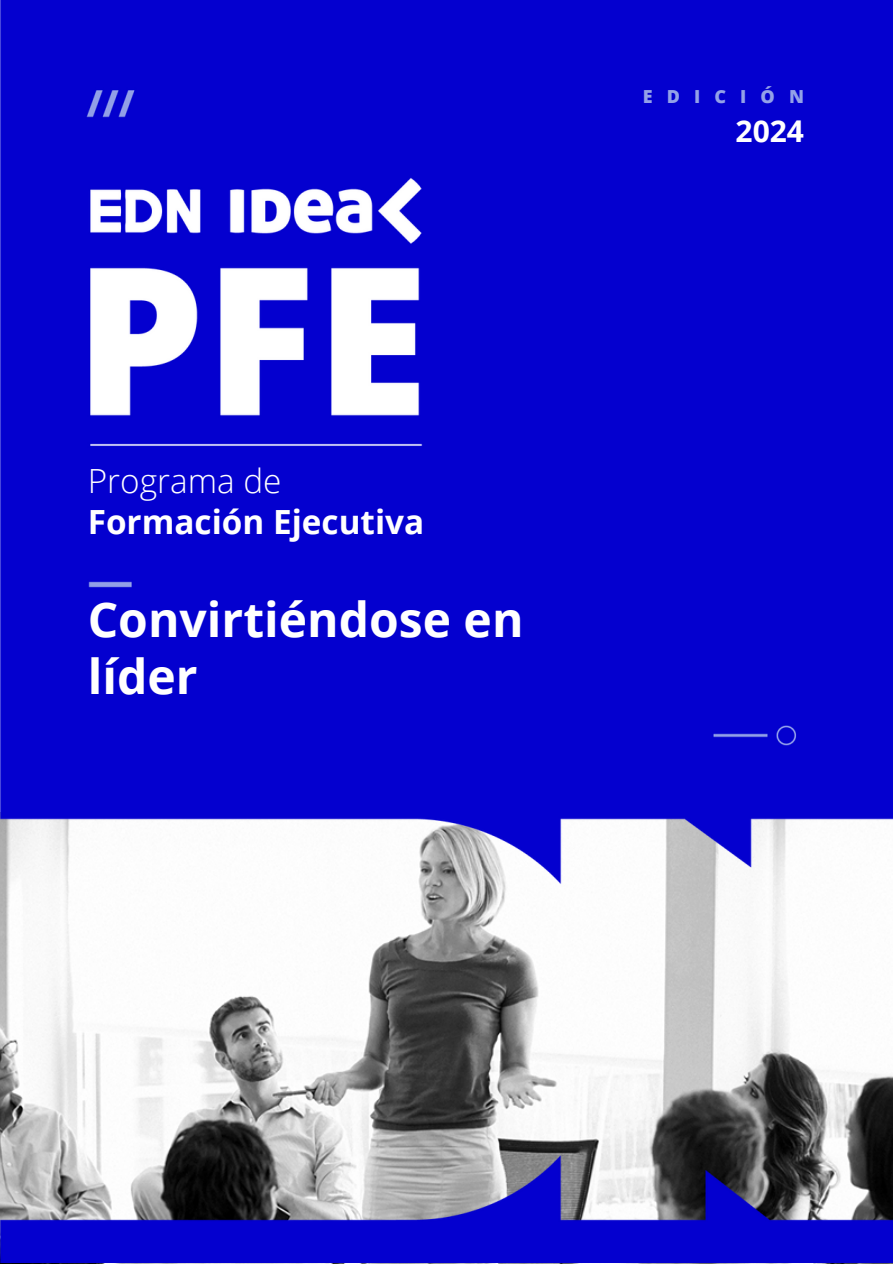
<style>
.page{position:relative;width:893px;height:1264px;background:#fff}
.page>*{position:absolute;margin:0;border:0;box-sizing:border-box;transform-origin:0 0}
.t1{font:700 48px "Open Sans";color:#fff}
.t2{font:700 33.3px "Open Sans";color:#fff}
.t3{font:300 33.3px "Open Sans";color:#fff}
.t4{font:700 30px "Open Sans";color:#fff}
.t5{font:800 18px "Open Sans";letter-spacing:.785em;color:#93a1e8}
</style>
<div class="page">
<img style="left:0;top:0;width:892px;height:1262px">
<p class="t5" style="left:642px;top:84px;width:163px">EDICIÓN</p>
<p class="t4" style="left:735px;top:110px;width:70px">2024</p>
<p class="t3" style="left:88px;top:458px;width:195px">Programa de</p>
<p class="t2" style="left:88px;top:498px;width:338px">Formación Ejecutiva</p>
<p class="t1" style="left:88px;top:585px;width:437px">Convirtiéndose en</p>
<p class="t1" style="left:88px;top:643px;width:111px">líder</p>
</div>
